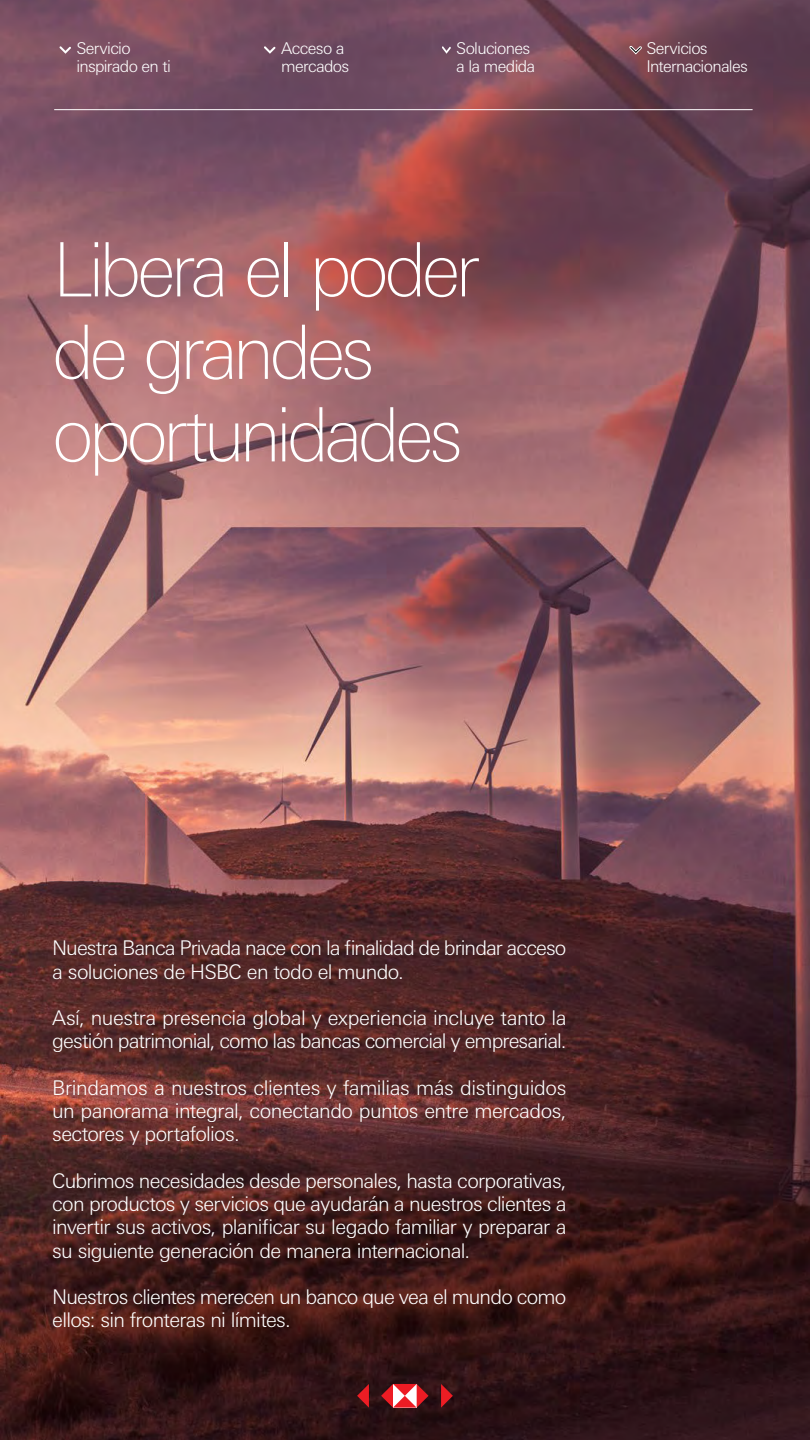
<style>
.page{position:relative;width:810px;height:1440px;background:#fff}
.page>*{position:absolute;margin:0;border:0;box-sizing:border-box;transform-origin:0 0}
.t1{font:100 75px/82.5px "Univers Nextfor HSBC";letter-spacing:-.06em;color:#fff}
.t2{font:300 20.25px/23.2px "Univers Nextfor HSBC";letter-spacing:-.035em;color:#fff}
.t3{font:300 16.27px/18.3px "Univers Nextfor HSBC";letter-spacing:-.04em;color:#fff}
</style>
<div class="page">
<img style="left:0;top:0;width:810px;height:1440px">
<svg style="left:264px;top:46px;width:12px;height:8px"></svg>
<svg style="left:442px;top:46px;width:9px;height:8px"></svg>
<svg style="left:59px;top:46px;width:12px;height:8px"></svg>
<svg style="left:629px;top:45px;width:14px;height:10px"></svg>
<hr style="left:54px;top:109px;width:699px;height:1px;background:#fff">
<svg style="left:381px;top:1384px;width:48px;height:24px"></svg>
<svg style="left:357px;top:1384px;width:12px;height:24px"></svg>
<svg style="left:441px;top:1384px;width:12px;height:24px"></svg>
<p class="t3" style="left:76px;top:38px;width:96px">Servicio inspirado en ti</p>
<p class="t3" style="left:646px;top:38px;width:103px">Servicios<br>Internacionales</p>
<p class="t3" style="left:281px;top:38px;width:70px">Acceso a mercados</p>
<p class="t3" style="left:456px;top:38px;width:81px">Soluciones a la medida</p>
<h1 class="t1" style="left:52px;top:224px;width:429px">Libera el poder de grandes oportunidades</h1>
<p class="t2" style="left:52px;top:935px;width:516px">Nuestra Banca Privada nace con la finalidad de brindar acceso a soluciones de HSBC en todo el mundo.</p>
<p class="t2" style="left:52px;top:1005px;width:516px">Así, nuestra presencia global y experiencia incluye tanto la gestión patrimonial, como las bancas comercial y empresarial.</p>
<p class="t2" style="left:52px;top:1075px;width:516px;text-align:justify">Brindamos a nuestros clientes y familias más distinguidos un panorama integral, conectando puntos entre mercados, sectores y portafolios.</p>
<p class="t2" style="left:52px;top:1168px;width:516px;text-align:justify">Cubrimos necesidades desde personales, hasta corporativas, con productos y servicios que ayudarán a nuestros clientes a invertir sus activos, planificar su legado familiar y preparar a su siguiente generación de manera internacional.</p>
<p class="t2" style="left:52px;top:1284px;width:516px">Nuestros clientes merecen un banco que vea el mundo como ellos: sin fronteras ni límites.</p>
</div>
